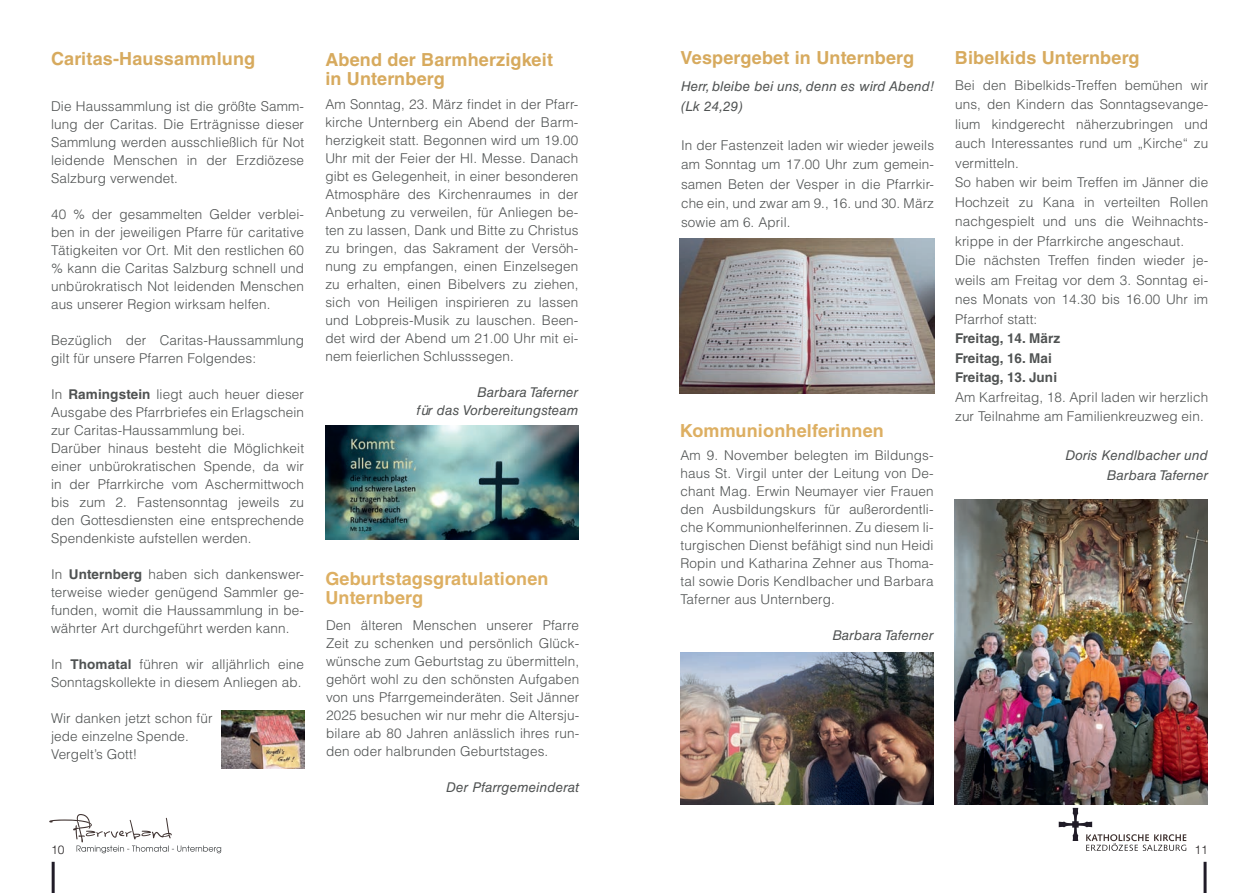
<style>
.page{position:relative;width:1259px;height:893px;background:#fff}
.page>*{position:absolute;margin:0;border:0;box-sizing:border-box;transform-origin:0 0}
.t1{font:700 18px/19.5px "Helvetica LT Std";letter-spacing:.01em;color:#d7aa5e}
.t2{font:700 18px/19.5px "Helvetica LT Std";letter-spacing:.01em;color:#ddaf62}
.t3{font:300 13.5px/18px "Helvetica LT Std";letter-spacing:.01em;color:#4f5252;text-align:justify}
.t4{font:italic 13.5px/19.5px "Helvetica LT Std";letter-spacing:.01em;color:#4f5252;text-align:right}
.t5{font:700 13.5px/19.5px "Helvetica LT Std";letter-spacing:.01em;color:#4f5252}
.t6{font:300 12px "Helvetica LT Std";color:#231f20}
.s1{font-weight:700}
</style>
<div class="page">
<svg style="left:49px;top:814px;width:172px;height:39px"></svg>
<svg style="left:1058px;top:808px;width:128px;height:43px"></svg>
<hr style="left:1203px;top:862px;width:3px;height:31px;background:#201c27">
<hr style="left:52px;top:862px;width:3px;height:31px;background:#201c27">
<img style="left:221px;top:710px;width:83px;height:59px">
<img style="left:325px;top:426px;width:253px;height:113px">
<img style="left:679px;top:238px;width:255px;height:155px">
<img style="left:955px;top:500px;width:253px;height:305px">
<img style="left:680px;top:652px;width:253px;height:153px">
<h1 class="t1" style="left:51px;top:49px;width:206px">Caritas-Haussammlung</h1>
<p class="t3" style="left:51px;top:97px;width:255px">Die Haussammlung ist die größte Samm&shy;lung der Caritas. Die Erträgnisse dieser Sammlung werden ausschließlich für Not leidende Menschen in der Erzdiözese Salzburg verwendet.</p>
<p class="t3" style="left:51px;top:205px;width:255px">40 % der gesammelten Gelder verblei&shy;ben in der jeweiligen Pfarre für caritative Tätigkeiten vor Ort. Mit den restlichen 60 % kann die Caritas Salzburg schnell und unbürokratisch Not leidenden Menschen aus unserer Region wirksam helfen.</p>
<p class="t3" style="left:51px;top:331px;width:255px">Bezüglich der Caritas-Haussammlung gilt für unsere Pfarren Folgendes:</p>
<p class="t3" style="left:51px;top:385px;width:255px;text-align:left">In <span class="s1">Ramingstein</span> liegt auch heuer dieser Ausgabe des Pfarrbriefes ein Erlagschein zur Caritas-Haussammlung bei.<br>Darüber hinaus besteht die Möglichkeit einer unbürokratischen Spende, da wir in der Pfarrkirche vom Aschermittwoch bis zum 2. Fastensonntag jeweils zu den Gottesdiensten eine entsprechende Spendenkiste aufstellen werden.</p>
<p class="t3" style="left:51px;top:565px;width:255px">In <span class="s1">Unternberg</span> haben sich dankenswer&shy;terweise wieder genügend Sammler ge&shy;funden, womit die Haussammlung in be&shy;währter Art durchgeführt werden kann.</p>
<p class="t3" style="left:51px;top:655px;width:255px">In <span class="s1">Thomatal</span> führen wir alljährlich eine<br>Sonntagskollekte in diesem Anliegen ab.</p>
<p class="t3" style="left:51px;top:709px;width:163px;text-align:left">Wir danken jetzt schon für jede einzelne Spende.<br>Vergelt’s Gott!</p>
<h1 class="t1" style="left:325px;top:49px;width:229px">Abend der Barmherzigkeit in Unternberg</h1>
<p class="t3" style="left:325px;top:95px;width:255px">Am Sonntag, 23. März findet in der Pfarr&shy;kirche Unternberg ein Abend der Barm&shy;herzigkeit statt. Begonnen wird um 19.00<br>Uhr mit der Feier der Hl. Messe. Danach gibt es Gelegenheit, in einer besonderen Atmosphäre des Kirchenraumes in der Anbetung zu verweilen, für Anliegen be&shy;ten zu lassen, Dank und Bitte zu Christus zu bringen, das Sakrament der Versöh&shy;nung zu empfangen, einen Einzelsegen zu erhalten, einen Bibelvers zu ziehen, sich von Heiligen inspirieren zu lassen und Lobpreis-Musik zu lauschen. Been&shy;det wird der Abend um 21.00 Uhr mit ei&shy;nem feierlichen Schlusssegen.</p>
<p class="t4" style="left:417px;top:383px;width:163px;line-height:18px">Barbara Taferner<br>für das Vorbereitungsteam</p>
<h1 class="t2" style="left:325px;top:569px;width:225px">Geburtstagsgratulationen<br>Unternberg</h1>
<p class="t3" style="left:326px;top:616px;width:255px">Den älteren Menschen unserer Pfarre Zeit zu schenken und persönlich Glück&shy;wünsche zum Geburtstag zu übermitteln, gehört wohl zu den schönsten Aufgaben von uns Pfarrgemeinderäten. Seit Jänner 2025 besuchen wir nur mehr die Altersju&shy;bilare ab 80 Jahren anlässlich ihres run&shy;den oder halbrunden Geburtstages.</p>
<p class="t4" style="left:446px;top:778px;width:135px">Der Pfarrgemeinderat</p>
<h1 class="t1" style="left:680px;top:48px;width:235px">Vespergebet in Unternberg</h1>
<p class="t4" style="left:681px;top:76px;width:254px;text-align:left">Herr, bleibe bei uns, denn es wird Abend! (Lk 24,29)</p>
<p class="t3" style="left:681px;top:135px;width:255px;line-height:19.5px">In der Fastenzeit laden wir wieder jeweils am Sonntag um 17.00 Uhr zum gemein&shy;samen Beten der Vesper in die Pfarrkir&shy;che ein, und zwar am 9., 16. und 30. März sowie am 6. April.</p>
<h1 class="t2" style="left:680px;top:420px;width:205px">Kommunionhelferinnen</h1>
<p class="t3" style="left:680px;top:446px;width:255px">Am 9. November belegten im Bildungs&shy;haus St. Virgil unter der Leitung von De&shy;chant Mag. Erwin Neumayer vier Frauen den Ausbildungskurs für außerordentli&shy;che Kommunionhelferinnen. Zu diesem li&shy;turgischen Dienst befähigt sind nun Heidi Ropin und Katharina Zehner aus Thoma&shy;tal sowie Doris Kendlbacher und Barbara Taferner aus Unternberg.</p>
<p class="t4" style="left:832px;top:625px;width:103px">Barbara Taferner</p>
<h1 class="t1" style="left:955px;top:48px;width:186px">Bibelkids Unternberg</h1>
<p class="t3" style="left:955px;top:75px;width:255px;line-height:19.5px;text-align:left">Bei den Bibelkids-Treffen bemühen wir uns, den Kindern das Sonntagsevange&shy;lium kindgerecht näherzubringen und auch Interessantes rund um „Kirche“ zu vermitteln.<br>So haben wir beim Treffen im Jänner die Hochzeit zu Kana in verteilten Rollen nachgespielt und uns die Weihnachts&shy;krippe in der Pfarrkirche angeschaut.<br>Die nächsten Treffen finden wieder je&shy;weils am Freitag vor dem 3. Sonntag ei&shy;nes Monats von 14.30 bis 16.00 Uhr im Pfarrhof statt:</p>
<p class="t5" style="left:955px;top:329px;width:107px">Freitag, 14. März<br>Freitag, 16. Mai<br>Freitag, 13. Juni</p>
<p class="t3" style="left:955px;top:387px;width:254px;line-height:19.5px">Am Karfreitag, 18. April laden wir herzlich zur Teilnahme am Familienkreuzweg ein.</p>
<p class="t4" style="left:1065px;top:446px;width:144px">Doris Kendlbacher und<br>Barbara Taferner</p>
<p class="t6" style="left:51px;top:842px;width:15px">10</p>
<p class="t6" style="left:1194px;top:842px;width:15px">11</p>
</div>
